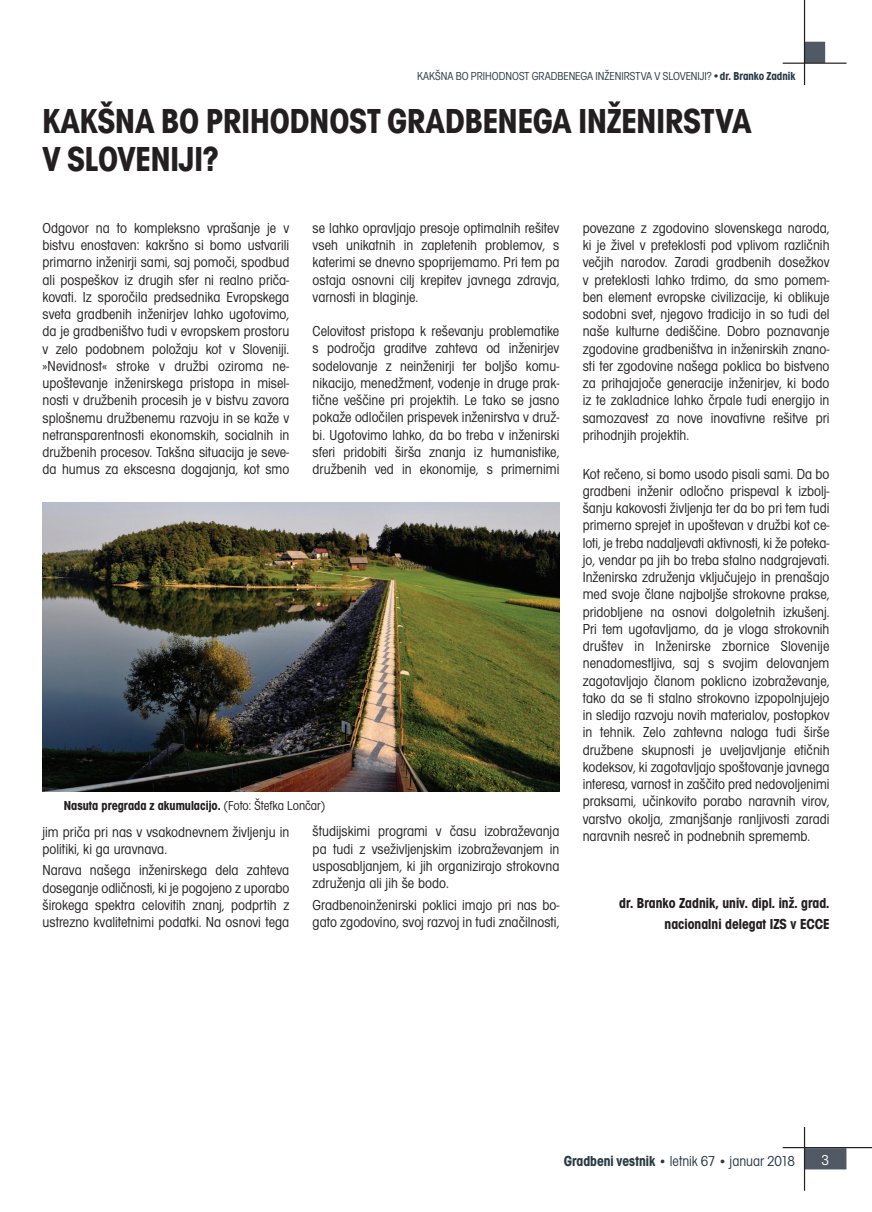
<style>
.page{position:relative;width:872px;height:1212px;background:#fff}
.page>*{position:absolute;margin:0;border:0;box-sizing:border-box;transform-origin:0 0}
.t1{font:700 condensed 36px/37.5px "Avant Gar Got Itc TEE";color:#231f20}
.t2{font:condensed 15px/17.2px "Avant Gar Got Itc TEE";color:#231f20;text-align:justify}
.t3{font:700 condensed 15px/21.6px "Avant Gar Got Itc TEE";color:#231f20;text-align:right}
.t4{font:condensed 15px "Avant Gar Got Itc TEE";color:#293a45}
.t5{font:condensed 15px "Avant Gar Got Itc TEE";color:#fff}
.t6{font:700 condensed 13.5px "Avant Gar Got Itc TEE";color:#231f20}
.t7{font:condensed 12px "Avant Gar Got Itc TEE";color:#293a45}
.s1{font-weight:700}
.s2{font-weight:400}
.s3{font-weight:700;font-size:13.5px}
</style>
<div class="page">
<div style="left:804px;top:1148px;width:42px;height:21px;background:#515964;border:2px solid #515964"></div>
<hr style="left:782px;top:1147px;width:90px;height:1px;background:#231f20">
<hr style="left:804px;top:1127px;width:1px;height:64px;background:#231f20">
<div style="left:804px;top:42px;width:21px;height:21px;background:#515964;border:2px solid #515964"></div>
<hr style="left:782px;top:63px;width:64px;height:1px;background:#231f20">
<hr style="left:804px;top:0;width:1px;height:85px;background:#231f20">
<img style="left:43px;top:503px;width:516px;height:289px">
<p class="t7" style="left:417px;top:70px;width:380px">KAKŠNA BO PRIHODNOST GRADBENEGA INŽENIRSTVA V SLOVENIJI?•<span class="s1">dr. Branko Zadnik</span></p>
<h1 class="t1" style="left:43px;top:102px;width:710px">KAKŠNA BO PRIHODNOST GRADBENEGA INŽENIRSTVA<br>V SLOVENIJI?</h1>
<p class="t2" style="left:43px;top:219px;width:248px">Odgovor na to kompleksno vprašanje je v bistvu enostaven: kakršno si bomo ustvarili primarno inženirji sami, saj pomoči, spodbud ali pospeškov iz drugih sfer ni realno priča&shy;kovati. Iz sporočila predsednika Evropskega sveta gradbenih inženirjev lahko ugotovimo, da je gradbeništvo tudi v evropskem prostoru v zelo podobnem položaju kot v Sloveniji. »Nevidnost« stroke v družbi oziroma ne&shy;upoštevanje inženirskega pristopa in misel&shy;nosti v družbenih procesih je v bistvu zavora splošnemu družbenemu razvoju in se kaže v netransparentnosti ekonomskih, socialnih in družbenih procesov. Takšna situacija je seve&shy;da humus za ekscesna dogajanja, kot smo</p>
<p class="t2" style="left:313px;top:219px;width:248px">se lahko opravljajo presoje optimalnih rešitev vseh unikatnih in zapletenih problemov, s katerimi se dnevno spoprijemamo. Pri tem pa ostaja osnovni cilj krepitev javnega zdravja, varnosti in blaginje.</p>
<p class="t2" style="left:313px;top:323px;width:248px">Celovitost pristopa k reševanju problematike s področja graditve zahteva od inženirjev sodelovanje z neinženirji ter boljšo komu&shy;nikacijo, menedžment, vodenje in druge prak&shy;tične veščine pri projektih. Le tako se jasno pokaže odločilen prispevek inženirstva v druž&shy;bi. Ugotovimo lahko, da bo treba v inženirski sferi pridobiti širša znanja iz humanistike, družbenih ved in ekonomije, s primernimi</p>
<p class="t6" style="left:64px;top:797px;width:263px">Nasuta pregrada z akumulacijo. <span class="s2">(Foto: Štefka Lončar)</span></p>
<p class="t2" style="left:43px;top:823px;width:248px">jim priča pri nas v vsakodnevnem življenju in politiki, ki ga uravnava.</p>
<p class="t2" style="left:43px;top:862px;width:248px">Narava našega inženirskega dela zahteva doseganje odličnosti, ki je pogojeno z uporabo širokega spektra celovitih znanj, podprtih z ustrezno kvalitetnimi podatki. Na osnovi tega</p>
<p class="t2" style="left:313px;top:823px;width:248px">študijskimi programi v času izobraževanja pa tudi z vseživljenjskim izobraževanjem in usposabljanjem, ki jih organizirajo strokovna združenja ali jih še bodo.</p>
<p class="t2" style="left:313px;top:896px;width:248px">Gradbenoinženirski poklici imajo pri nas bo&shy;gato zgodovino, svoj razvoj in tudi značilnosti,</p>
<p class="t2" style="left:583px;top:219px;width:248px">povezane z zgodovino slovenskega naroda, ki je živel v preteklosti pod vplivom različnih večjih narodov. Zaradi gradbenih dosežkov v preteklosti lahko trdimo, da smo pomem&shy;ben element evropske civilizacije, ki oblikuje sodobni svet, njegovo tradicijo in so tudi del naše kulturne dediščine. Dobro poznavanje zgodovine gradbeništva in inženirskih znano&shy;sti ter zgodovine našega poklica bo bistveno za prihajajoče generacije inženirjev, ki bodo iz te zakladnice lahko črpale tudi energijo in samozavest za nove inovativne rešitve pri prihodnjih projektih.</p>
<p class="t2" style="left:583px;top:465px;width:248px">Kot rečeno, si bomo usodo pisali sami. Da bo gradbeni inženir odločno prispeval k izbolj&shy;šanju kakovosti življenja ter da bo pri tem tudi primerno sprejet in upoštevan v družbi kot ce&shy;loti, je treba nadaljevati aktivnosti, ki že poteka&shy;jo, vendar pa jih bo treba stalno nadgrajevati.<br>Inženirska združenja vključujejo in prenašajo med svoje člane najboljše strokovne prakse, pridobljene na osnovi dolgoletnih izkušenj.<br>Pri tem ugotavljamo, da je vloga strokovnih društev in Inženirske zbornice Slovenije nenadomestljiva, saj s svojim delovanjem zagotavljajo članom poklicno izobraževanje, tako da se ti stalno strokovno izpopolnjujejo in sledijo razvoju novih materialov, postopkov in tehnik. Zelo zahtevna naloga tudi širše družbene skupnosti je uveljavljanje etičnih kodeksov, ki zagotavljajo spoštovanje javnega interesa, varnost in zaščito pred nedovoljenimi praksami, učinkovito porabo naravnih virov, varstvo okolja, zmanjšanje ranljivosti zaradi naravnih nesreč in podnebnih sprememb.</p>
<p class="t3" style="left:619px;top:892px;width:212px">dr. Branko Zadnik, univ. dipl. inž. grad. nacionalni delegat IZS v ECCE</p>
<p class="t4" style="left:564px;top:1152px;width:233px"><span class="s1">Gradbeni vestnik</span> <span class="s3">•</span> letnik 67 <span class="s3">•</span> januar 2018</p>
<p class="t5" style="left:821px;top:1152px;width:9px">3</p>
</div>
